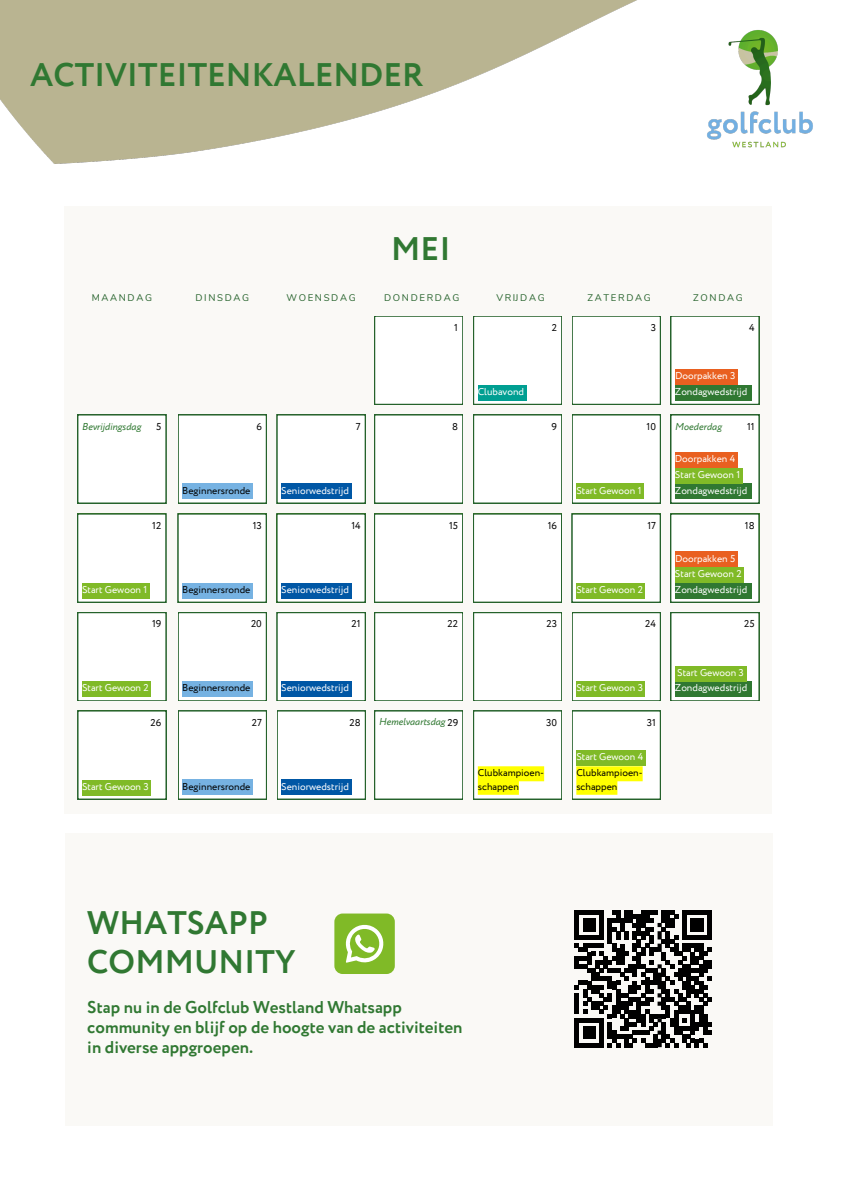
<style>
.page{position:relative;width:842px;height:1191px;background:#fff}
.page>*{position:absolute;margin:0;border:0;box-sizing:border-box;transform-origin:0 0}
.t1{font:700 32.5px/38.2px "Circe";color:#307832}
.t2{font:700 17px/20.2px "Circe";color:#307832}
.t3{font:10px "Circe";color:#fff}
.t4{font:10px "Circe";color:#000}
.t5{font:italic 10px "Circe";color:#307832}
.t6{font:9.6px "Nunito";letter-spacing:.17em;color:#25622b}
.s1{font-style:normal;color:#000}
</style>
<div class="page">
<img style="left:0;top:0;width:813px;height:164px">
<div style="left:64px;top:206px;width:707px;height:607px;background:#faf9f6"></div>
<div style="left:374px;top:316px;width:89px;height:88px;background:#fff"></div>
<svg style="left:671px;top:316px;width:88px;height:88px"></svg>
<div style="left:572px;top:316px;width:88px;height:88px;background:#fff"></div>
<svg style="left:473px;top:316px;width:89px;height:88px"></svg>
<div style="left:78px;top:514px;width:88px;height:88px;background:#fff"></div>
<div style="left:178px;top:514px;width:88px;height:88px;background:#fff"></div>
<div style="left:277px;top:514px;width:88px;height:88px;background:#fff"></div>
<div style="left:374px;top:514px;width:89px;height:88px;background:#fff"></div>
<svg style="left:671px;top:514px;width:88px;height:88px"></svg>
<div style="left:572px;top:514px;width:88px;height:88px;background:#fff"></div>
<div style="left:473px;top:514px;width:89px;height:88px;background:#fff"></div>
<svg style="left:78px;top:612px;width:88px;height:89px"></svg>
<svg style="left:178px;top:612px;width:88px;height:89px"></svg>
<svg style="left:277px;top:612px;width:88px;height:89px"></svg>
<div style="left:374px;top:612px;width:89px;height:89px;background:#fff"></div>
<svg style="left:671px;top:612px;width:88px;height:89px"></svg>
<svg style="left:572px;top:612px;width:88px;height:89px"></svg>
<div style="left:473px;top:612px;width:89px;height:89px;background:#fff"></div>
<svg style="left:78px;top:710px;width:88px;height:89px"></svg>
<svg style="left:178px;top:710px;width:89px;height:89px"></svg>
<svg style="left:277px;top:710px;width:88px;height:89px"></svg>
<div style="left:78px;top:415px;width:88px;height:88px;background:#fff"></div>
<div style="left:178px;top:415px;width:88px;height:88px;background:#fff"></div>
<div style="left:277px;top:415px;width:88px;height:88px;background:#fff"></div>
<div style="left:374px;top:415px;width:89px;height:88px;background:#fff"></div>
<svg style="left:671px;top:415px;width:88px;height:88px"></svg>
<div style="left:572px;top:415px;width:88px;height:88px;background:#fff"></div>
<div style="left:473px;top:415px;width:89px;height:88px;background:#fff"></div>
<div style="left:182px;top:483px;width:71px;height:15px;background:#76b2e2"></div>
<div style="left:182px;top:583px;width:71px;height:15px;background:#76b2e2"></div>
<div style="left:182px;top:681px;width:71px;height:15px;background:#76b2e2"></div>
<div style="left:182px;top:779px;width:71px;height:15px;background:#76b2e2"></div>
<div style="left:281px;top:483px;width:70px;height:15px;background:#0057a5"></div>
<div style="left:281px;top:583px;width:70px;height:15px;background:#0057a5"></div>
<div style="left:281px;top:681px;width:70px;height:15px;background:#0057a5"></div>
<div style="left:281px;top:779px;width:70px;height:15px;background:#0057a5"></div>
<div style="left:478px;top:385px;width:48px;height:15px;background:#009f92"></div>
<div style="left:675px;top:385px;width:77px;height:15px;background:#307832"></div>
<div style="left:675px;top:483px;width:77px;height:15px;background:#307832"></div>
<div style="left:675px;top:583px;width:77px;height:15px;background:#307832"></div>
<div style="left:675px;top:681px;width:77px;height:15px;background:#307832"></div>
<div style="left:374px;top:710px;width:89px;height:89px;background:#fff"></div>
<div style="left:65px;top:833px;width:707px;height:292px;background:#faf9f6"></div>
<svg style="left:575px;top:910px;width:136px;height:136px"></svg>
<div style="left:334px;top:913px;width:61px;height:60px;background:#80ba27;border-radius:8px"></div>
<svg style="left:345px;top:924px;width:39px;height:39px"></svg>
<svg style="left:473px;top:710px;width:89px;height:89px"></svg>
<svg style="left:572px;top:710px;width:88px;height:89px"></svg>
<div style="left:576px;top:484px;width:68px;height:15px;background:#80ba27"></div>
<div style="left:576px;top:583px;width:69px;height:15px;background:#80ba27"></div>
<div style="left:576px;top:681px;width:69px;height:15px;background:#80ba27"></div>
<div style="left:576px;top:750px;width:69px;height:15px;background:#80ba27"></div>
<div style="left:675px;top:468px;width:67px;height:15px;background:#80ba27"></div>
<div style="left:675px;top:567px;width:69px;height:15px;background:#80ba27"></div>
<div style="left:675px;top:666px;width:71px;height:15px;background:#80ba27"></div>
<div style="left:82px;top:583px;width:67px;height:15px;background:#80ba27"></div>
<div style="left:82px;top:681px;width:69px;height:15px;background:#80ba27"></div>
<div style="left:82px;top:780px;width:69px;height:15px;background:#80ba27"></div>
<div style="left:675px;top:452px;width:62px;height:15px;background:#e96020"></div>
<div style="left:675px;top:552px;width:62px;height:15px;background:#e96020"></div>
<div style="left:675px;top:369px;width:63px;height:15px;background:#e96020"></div>
<h3 class="t1" style="left:30px;top:57px;width:395px">ACTIVITEITENKALENDER</h3>
<p class="t1" style="left:391px;top:231px;width:61px">MEI</p>
<h1 class="t6" style="left:92px;top:291px;width:62px">MAANDAG</h1>
<h1 class="t6" style="left:195px;top:291px;width:55px">DINSDAG</h1>
<h3 class="t6" style="left:286px;top:291px;width:71px">WOENSDAG</h3>
<h3 class="t6" style="left:384px;top:291px;width:77px">DONDERDAG</h3>
<h3 class="t6" style="left:496px;top:291px;width:50px">VRIJ DAG</h3>
<h3 class="t6" style="left:587px;top:291px;width:65px">ZATERDAG</h3>
<h3 class="t6" style="left:693px;top:291px;width:51px">ZONDAG</h3>
<p class="t4" style="left:454px;top:320px;width:5px">1</p>
<p class="t4" style="left:552px;top:320px;width:7px">2</p>
<p class="t4" style="left:651px;top:320px;width:7px">3</p>
<p class="t4" style="left:749px;top:320px;width:7px">4</p>
<p class="t3" style="left:675px;top:369px;width:62px">Doorpakken 3</p>
<p class="t3" style="left:478px;top:384px;width:48px">Clubavond</p>
<p class="t3" style="left:675px;top:384px;width:74px">Zondagwedstrijd</p>
<p class="t5" style="left:82px;top:419px;width:61px">Bevrijdingsdag</p>
<p class="t5" style="left:675px;top:419px;width:48px">Moederdag</p>
<p class="t4" style="left:156px;top:420px;width:7px">5</p>
<p class="t4" style="left:256px;top:420px;width:7px">6</p>
<p class="t4" style="left:356px;top:420px;width:6px">7</p>
<p class="t4" style="left:452px;top:420px;width:7px">8</p>
<p class="t4" style="left:551px;top:420px;width:7px">9</p>
<p class="t4" style="left:647px;top:420px;width:11px">10</p>
<h3 class="t4" style="left:747px;top:420px;width:9px">11</h3>
<p class="t3" style="left:675px;top:452px;width:62px">Doorpakken 4</p>
<p class="t4" style="left:182px;top:483px;width:70px">Beginnersronde</p>
<p class="t3" style="left:281px;top:483px;width:69px">Seniorwedstrijd</p>
<p class="t3" style="left:576px;top:483px;width:67px">Start Gewoon 1</p>
<p class="t3" style="left:675px;top:468px;width:67px">Start Gewoon 1</p>
<p class="t3" style="left:675px;top:483px;width:74px">Zondagwedstrijd</p>
<p class="t4" style="left:152px;top:518px;width:11px">12</p>
<p class="t4" style="left:253px;top:518px;width:11px">13</p>
<p class="t4" style="left:351px;top:518px;width:11px">14</p>
<p class="t4" style="left:449px;top:518px;width:10px">15</p>
<p class="t4" style="left:548px;top:518px;width:11px">16</p>
<p class="t4" style="left:647px;top:518px;width:10px">17</p>
<p class="t4" style="left:745px;top:518px;width:11px">18</p>
<p class="t3" style="left:675px;top:551px;width:62px">Doorpakken 5</p>
<p class="t3" style="left:82px;top:583px;width:67px">Start Gewoon 1</p>
<p class="t4" style="left:182px;top:582px;width:70px">Beginnersronde</p>
<p class="t3" style="left:281px;top:582px;width:69px">Seniorwedstrijd</p>
<p class="t3" style="left:576px;top:582px;width:68px">Start Gewoon 2</p>
<p class="t3" style="left:675px;top:567px;width:68px">Start Gewoon 2</p>
<p class="t3" style="left:675px;top:582px;width:74px">Zondagwedstrijd</p>
<p class="t4" style="left:152px;top:617px;width:11px">19</p>
<p class="t4" style="left:251px;top:617px;width:12px">20</p>
<p class="t4" style="left:352px;top:617px;width:11px">21</p>
<p class="t4" style="left:447px;top:617px;width:12px">22</p>
<p class="t4" style="left:546px;top:617px;width:12px">23</p>
<p class="t4" style="left:645px;top:617px;width:12px">24</p>
<p class="t4" style="left:744px;top:617px;width:12px">25</p>
<p class="t3" style="left:82px;top:681px;width:68px">Start Gewoon 2</p>
<p class="t4" style="left:182px;top:680px;width:70px">Beginnersronde</p>
<p class="t3" style="left:281px;top:681px;width:69px">Seniorwedstrijd</p>
<p class="t4" style="left:150px;top:715px;width:12px">26</p>
<p class="t4" style="left:252px;top:715px;width:12px">27</p>
<p class="t4" style="left:349px;top:715px;width:13px">28</p>
<p class="t3" style="left:82px;top:779px;width:68px">Start Gewoon 3</p>
<p class="t4" style="left:182px;top:779px;width:70px">Beginnersronde</p>
<p class="t3" style="left:281px;top:779px;width:69px">Seniorwedstrijd</p>
<p class="t3" style="left:576px;top:681px;width:68px">Start Gewoon 3</p>
<p class="t5" style="left:379px;top:715px;width:81px">Hemelvaartsdag <span class="s1">29</span></p>
<p class="t4" style="left:546px;top:715px;width:12px">30</p>
<p class="t4" style="left:647px;top:715px;width:11px">31</p>
<p class="t4" style="left:478px;top:765px;width:68px">Clubkampioen-</p>
<p class="t4" style="left:478px;top:779px;width:43px">schappen</p>
<p class="t3" style="left:576px;top:750px;width:68px">Start Gewoon 4</p>
<p class="t4" style="left:576px;top:765px;width:68px">Clubkampioen-</p>
<p class="t4" style="left:576px;top:779px;width:43px">schappen</p>
<p class="t3" style="left:677px;top:665px;width:68px">Start Gewoon 3</p>
<p class="t3" style="left:675px;top:680px;width:74px">Zondagwedstrijd</p>
<p class="t1" style="left:87px;top:905px;width:210px">WHATSAPP<br>COMMUNITY</p>
<p class="t2" style="left:87px;top:997px;width:377px">Stap nu in de Golfclub Westland Whatsapp community en blijf op de hoogte van de activiteiten in diverse appgroepen.</p>
</div>
